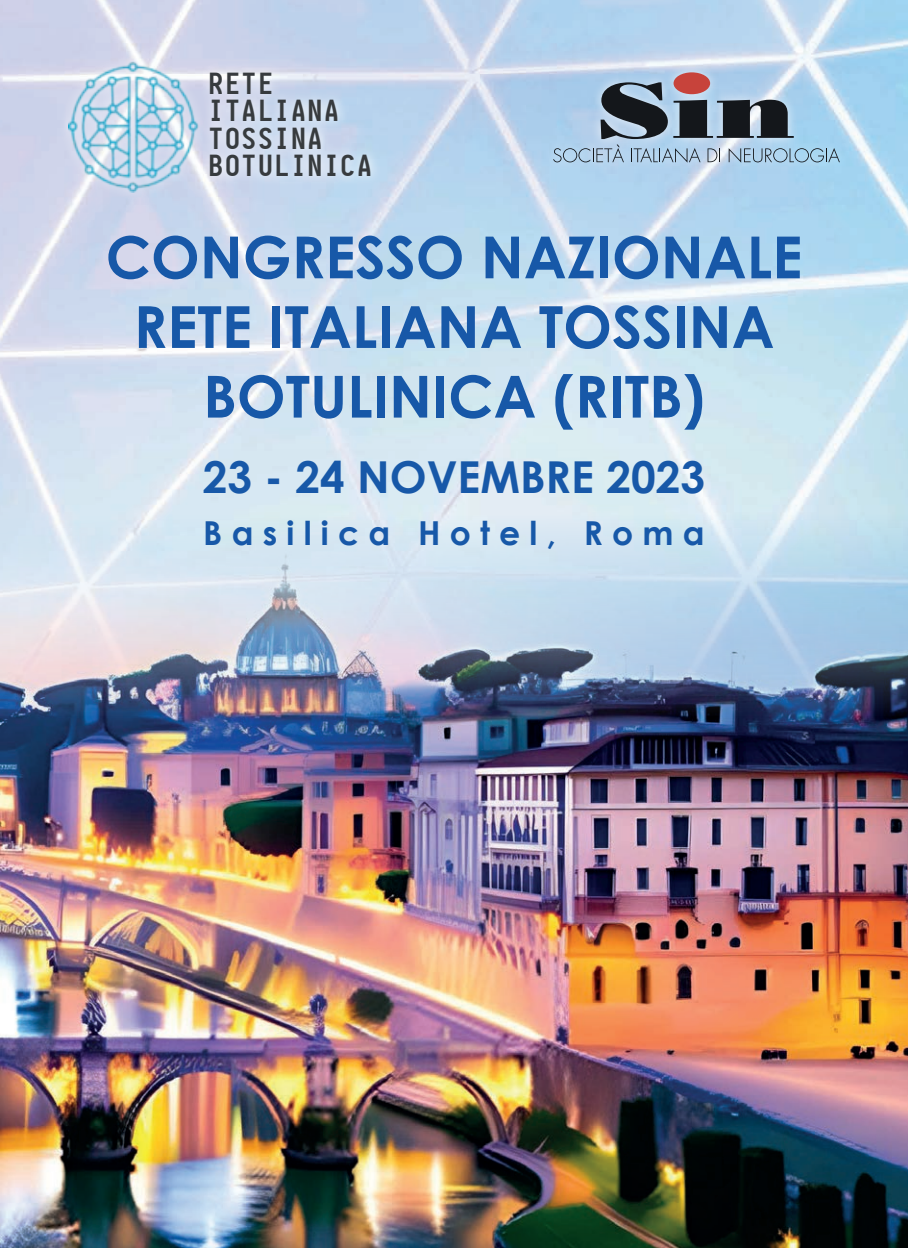
<style>
.page{position:relative;width:908px;height:1248px;background:#fff}
.page>*{position:absolute;margin:0;border:0;box-sizing:border-box;transform-origin:0 0}
.t1{font:700 58px/69.6px "Century Gothic";color:#1758a8;text-align:center}
.t2{font:700 44px "Century Gothic";color:#1758a8}
.t3{font:700 33px "Century Gothic";letter-spacing:.28em;color:#1758a8}
.t4{font:700 28.4px/27.6px "Aardvark Fixed";letter-spacing:.08em;color:#373b3e}
</style>
<div class="page">
<img style="left:0;top:0;width:907px;height:449px">
<img style="left:0;top:449px;width:907px;height:798px">
<svg style="left:58px;top:52px;width:149px;height:149px;background:#d1d6ea"></svg>
<img style="left:68px;top:60px;width:132px;height:132px">
<svg style="left:200px;top:61px;width:181px;height:126px;background:#d0dbee"></svg>
<div style="left:543px;top:62px;width:306px;height:111px;background:#fff;opacity:.75"></div>
<div style="left:673px;top:72px;width:36px;height:22px;background:#c7433b;border-radius:50%"></div>
<svg style="left:553px;top:82px;width:286px;height:81px;background:#8ba0b4"></svg>
<p class="t4" style="left:209px;top:70px;width:164px">RETE<br>ITALIANA<br>TOSSINA<br>BOTULINICA</p>
<p class="t1" style="left:106px;top:220px;width:697px">CONGRESSO NAZIONALE<br>RETE ITALIANA TOSSINA<br>BOTULINICA (RITB)</p>
<p class="t2" style="left:203px;top:443px;width:503px">23 - 24 NOVEMBRE 2023</p>
<p class="t3" style="left:203px;top:507px;width:502px">Basilica Hotel, Roma</p>
</div>
